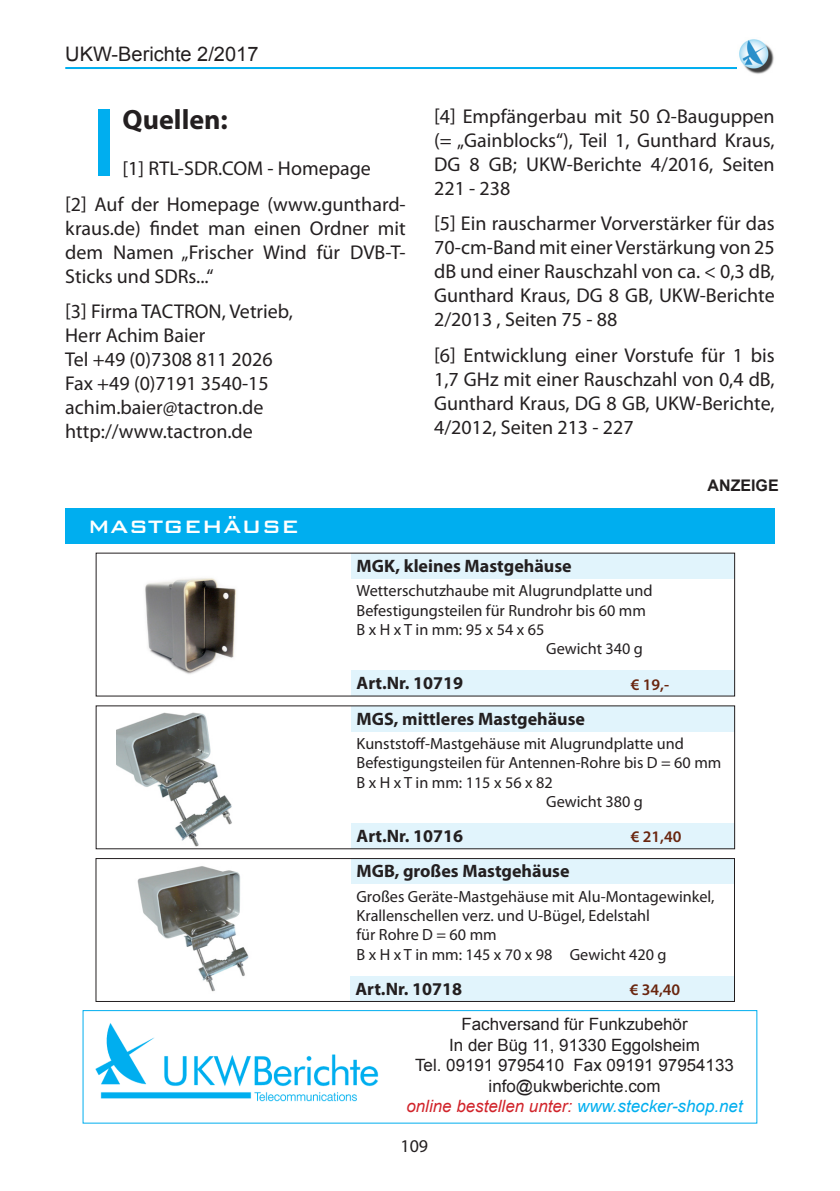
<style>
.page{position:relative;width:840px;height:1191px;background:#fff}
.page>*{position:absolute;margin:0;border:0;box-sizing:border-box;transform-origin:0 0}
.Haupttitel_2zeilig{font:700 99.2px "Myriad Pro";color:#00aeef;scale:.76 1}
.Haupttitel_2zeilig-2{font:700 28px "Myriad Pro";color:#231f20}
.t1{font:500 24px "Bank Gothic";color:#fff}
.Bodytext{font:20px/24px "Myriad Pro";color:#231f20;text-align:justify}
.t2{font:20px "Arial";color:#231f20}
.Tabelle_Kopf_und_Fuß{font:700 18px "Myriad Pro";color:#231f20}
.t3{font:18px "Myriad Pro";color:#231f20}
.t4{font:17px "Arial";color:#231f20}
.t5{font:italic 17px "Arial";color:#d1232a}
.Tabelle-Text{font:16.2px "Myriad Pro";color:#231f20}
.Preis_9punkt_braun{font:600 16.2px "Myriad Pro";color:#69250e}
.t6{font:700 16px "Arial";color:#231f20}
.s1{color:#00aeef}
</style>
<div class="page">
<hr style="left:65px;top:67px;width:709px;height:2px;background:#00aeef">
<img style="left:737px;top:39px;width:37px;height:35px">
<div style="left:65px;top:508px;width:709px;height:36px;background:#00aeef"></div>
<div style="left:82px;top:1010px;width:674px;height:113px;border:1px solid #00aeef"></div>
<img style="left:95px;top:1023px;width:284px;height:79px">
<div style="left:351px;top:858px;width:383px;height:26px;background:#e1f4fc"></div>
<div style="left:351px;top:553px;width:383px;height:26px;background:#e1f4fc"></div>
<div style="left:351px;top:670px;width:383px;height:26px;background:#e1f4fc"></div>
<div style="left:351px;top:706px;width:383px;height:25px;background:#e1f4fc"></div>
<div style="left:351px;top:823px;width:383px;height:25px;background:#e1f4fc"></div>
<img style="left:137px;top:866px;width:112px;height:126px">
<img style="left:116px;top:712px;width:116px;height:135px">
<img style="left:145px;top:578px;width:91px;height:96px">
<div style="left:350px;top:976px;width:383px;height:25px;background:#e1f4fc"></div>
<div style="left:95px;top:858px;width:639px;height:144px;border:1px solid #231f20"></div>
<p class="t2" style="left:65px;top:41px;width:195px">UKW-Berichte 2/2017</p>
<p class="Haupttitel_2zeilig" style="left:94px;top:78px;width:30px">I</p>
<p class="Haupttitel_2zeilig-2" style="left:122px;top:101px;width:107px">Quellen:</p>
<p class="Bodytext" style="left:122px;top:156px;width:250px">[1] RTL-SDR.COM - Homepage</p>
<p class="Bodytext" style="left:65px;top:192px;width:342px">[2] Auf der Homepage (www.gunthard&shy;kraus.de) findet man einen Ordner mit dem Namen „Frischer Wind für DVB-T-Sticks und SDRs...“</p>
<p class="Bodytext" style="left:65px;top:299px;width:229px;text-align:left">[3] Firma TACTRON, Vetrieb,<br>Herr Achim Baier<br>Tel +49 (0)7308 811 2026<br>Fax +49 (0)7191 3540-15 achim.baier@tactron.de http://www.tactron.de</p>
<p class="t1" style="left:88px;top:508px;width:213px">MASTGEHÄUSE</p>
<p class="Bodytext" style="left:434px;top:104px;width:342px">[4] Empfängerbau mit 50 Ω-Bauguppen (= „Gainblocks“), Teil 1, Gunthard Kraus, DG 8 GB; UKW-Berichte 4/2016, Seiten 221 - 238</p>
<p class="Bodytext" style="left:434px;top:211px;width:342px">[5] Ein rauscharmer Vorverstärker für das 70-cm-Band mit einer Verstärkung von 25 dB und einer Rauschzahl von ca. &lt; 0,3 dB, Gunthard Kraus, DG 8 GB, UKW-Berichte 2/2013 , Seiten 75 - 88</p>
<p class="Bodytext" style="left:434px;top:342px;width:342px">[6] Entwicklung einer Vorstufe für 1 bis 1,7 GHz mit einer Rauschzahl von 0,4 dB, Gunthard Kraus, DG 8 GB, UKW-Berichte, 4/2012, Seiten 213 - 227</p>
<p class="t6" style="left:707px;top:475px;width:73px">ANZEIGE</p>
<p class="Tabelle_Kopf_und_Fuß" style="left:356px;top:554px;width:216px">MGK, kleines Mastgehäuse</p>
<p class="Tabelle-Text" style="left:356px;top:580px;width:297px">Wetterschutzhaube mit Alugrundplatte und</p>
<p class="Tabelle-Text" style="left:356px;top:600px;width:290px">Befestigungsteilen für Rundrohr bis 60 mm</p>
<p class="Tabelle-Text" style="left:356px;top:619px;width:189px">B x H x T in mm: 95 x 54 x 65</p>
<p class="Tabelle-Text" style="left:546px;top:639px;width:98px">Gewicht 340 g</p>
<p class="Tabelle_Kopf_und_Fuß" style="left:356px;top:671px;width:108px">Art.Nr. 10719</p>
<p class="Tabelle_Kopf_und_Fuß" style="left:356px;top:707px;width:230px">MGS, mittleres Mastgehäuse</p>
<p class="Tabelle-Text" style="left:356px;top:733px;width:328px">Kunststoff-Mastgehäuse mit Alugrundplatte und</p>
<p class="Tabelle-Text" style="left:356px;top:753px;width:366px">Befestigungsteilen für Antennen-Rohre bis D = 60 mm</p>
<p class="Tabelle-Text" style="left:356px;top:772px;width:197px">B x H x T in mm: 115 x 56 x 82</p>
<p class="Tabelle-Text" style="left:546px;top:791px;width:98px">Gewicht 380 g</p>
<p class="Tabelle_Kopf_und_Fuß" style="left:356px;top:824px;width:108px">Art.Nr. 10716</p>
<p class="Preis_9punkt_braun" style="left:630px;top:674px;width:40px">€ 19,-</p>
<p class="Preis_9punkt_braun" style="left:630px;top:826px;width:52px">€ 21,40</p>
<p class="Tabelle_Kopf_und_Fuß" style="left:356px;top:859px;width:214px">MGB, großes Mastgehäuse</p>
<p class="Tabelle-Text" style="left:356px;top:886px;width:359px">Großes Geräte-Mastgehäuse mit Alu-Montagewinkel,</p>
<p class="Tabelle-Text" style="left:356px;top:905px;width:295px">Krallenschellen verz. und U-Bügel, Edelstahl</p>
<p class="Tabelle-Text" style="left:356px;top:925px;width:142px">für Rohre D = 60 mm</p>
<p class="Tabelle-Text" style="left:356px;top:944px;width:311px">B x H x T in mm: 145 x 70 x 98 Gewicht 420 g</p>
<p class="Tabelle_Kopf_und_Fuß" style="left:355px;top:977px;width:108px">Art.Nr. 10718</p>
<p class="Preis_9punkt_braun" style="left:629px;top:978px;width:52px">€ 34,40</p>
<p class="t4" style="left:461px;top:1013px;width:228px">Fachversand für Funkzubehör</p>
<p class="t4" style="left:449px;top:1033px;width:252px">In der Büg 11, 91330 Eggolsheim</p>
<p class="t4" style="left:415px;top:1054px;width:320px">Tel. 09191 9795410 Fax 09191 97954133</p>
<p class="t4" style="left:488px;top:1074px;width:173px">info@ukwberichte.com</p>
<p class="t5" style="left:406px;top:1094px;width:337px">online bestellen unter: <span class="s1">www.stecker-shop.net</span></p>
<p class="t3" style="left:400px;top:1134px;width:29px">109</p>
</div>
